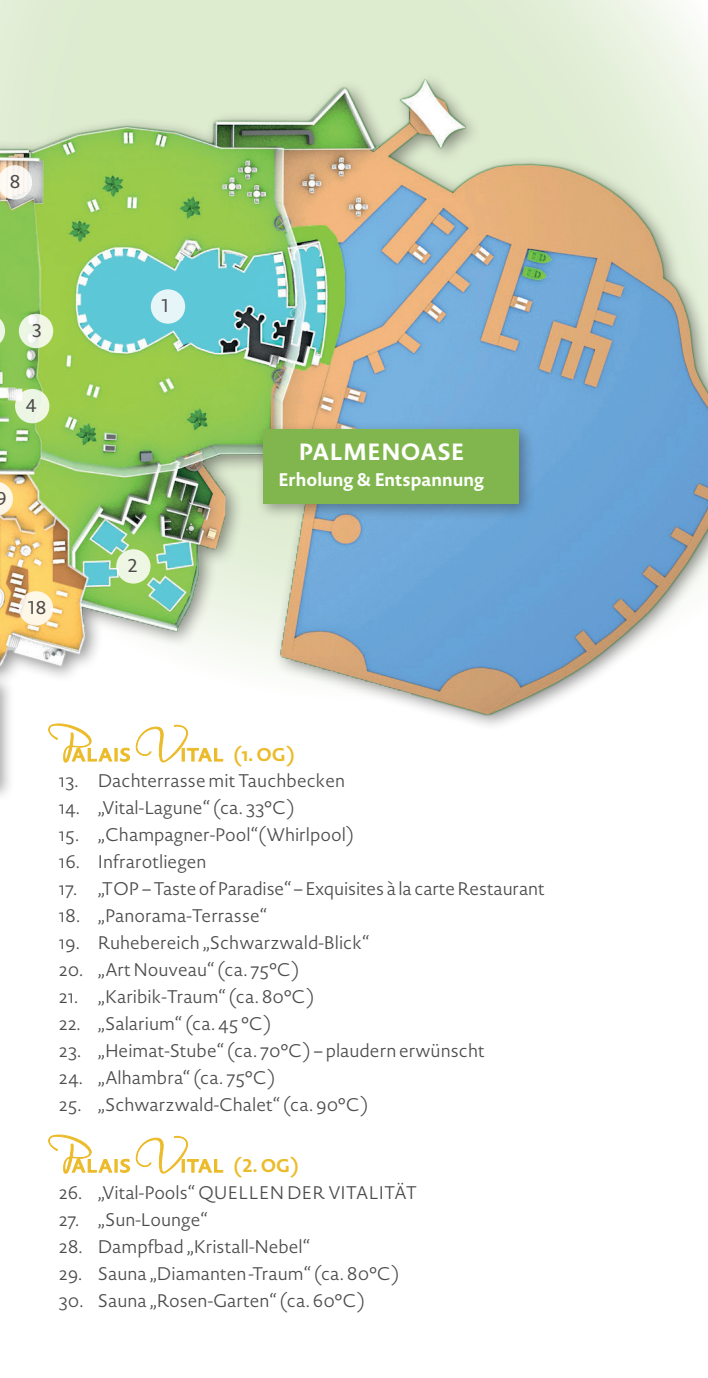
<style>
.page{position:relative;width:708px;height:1378px;background:#fff}
.page>*{position:absolute;margin:0;border:0;box-sizing:border-box;transform-origin:0 0}
.t1{font:300 24.3px "Novel Sans Pro";color:#4d4b4b;scale:.95 1}
.t2{font:700 23.18px "Novel Sans Pro";letter-spacing:.01em;color:#fff}
.t3{font:700 18.22px "Novel Sans Pro";color:#ecbb2a}
.t4{font:300 18px "Novel Sans Pro";color:#4d4b4b}
.t5{font:700 18px "Novel Sans Pro";color:#fff}
</style>
<div class="page">
<svg style="left:48px;top:1134px;width:175px;height:40px"></svg>
<img style="left:0;top:0;width:708px;height:763px">
<div style="left:151px;top:289px;width:34px;height:35px;background:#e6f6f8;border-radius:50%"></div>
<div style="left:116px;top:549px;width:35px;height:34px;background:#eef6e4;border-radius:50%"></div>
<svg style="left:0;top:314px;width:5px;height:34px"></svg>
<svg style="left:0;top:165px;width:32px;height:35px"></svg>
<div style="left:15px;top:389px;width:34px;height:34px;background:#edf6e4;border-radius:50%"></div>
<svg style="left:19px;top:591px;width:34px;height:34px"></svg>
<svg style="left:0;top:481px;width:13px;height:35px"></svg>
<svg style="left:19px;top:314px;width:34px;height:34px"></svg>
<div style="left:255px;top:421px;width:281px;height:99px;background:#231f20;opacity:.4"></div>
<div style="left:263px;top:429px;width:256px;height:74px;background:#80b64d"></div>
<div style="left:0;top:674px;width:14px;height:129px;background:#231f20;opacity:.4"></div>
<h1 class="t1" style="left:9px;top:162px;width:13px">8</h1>
<h1 class="t1" style="left:31px;top:311px;width:13px">3</h1>
<h1 class="t1" style="left:26px;top:386px;width:13px">4</h1>
<h1 class="t1" style="left:-5px;top:479px;width:13px">9</h1>
<h1 class="t1" style="left:28px;top:588px;width:21px">18</h1>
<h1 class="t1" style="left:162px;top:287px;width:10px">1</h1>
<h1 class="t1" style="left:127px;top:546px;width:12px">2</h1>
<p class="t2" style="left:299px;top:434px;width:168px">PALMENOASE</p>
<p class="t5" style="left:279px;top:466px;width:207px">Erholung &amp; Entspannung</p>
<p class="t3" style="left:233px;top:741px;width:63px">(1. OG)</p>
<p class="t4" style="left:59px;top:768px;width:288px">13. Dachterrasse mit Tauchbecken</p>
<p class="t4" style="left:59px;top:795px;width:237px">14. „Vital-Lagune“ (ca. 33°C)</p>
<p class="t4" style="left:59px;top:822px;width:297px">15. „Champagner-Pool“(Whirlpool)</p>
<p class="t4" style="left:59px;top:849px;width:149px">16. Infrarotliegen</p>
<p class="t4" style="left:59px;top:876px;width:487px">17. „TOP – Taste of Paradise“ – Exquisites à la carte Restaurant</p>
<p class="t4" style="left:59px;top:903px;width:210px">18. „Panorama-Terrasse“</p>
<p class="t4" style="left:59px;top:930px;width:312px">19. Ruhebereich „Schwarzwald-Blick“</p>
<p class="t4" style="left:59px;top:957px;width:242px">20. „Art Nouveau“ (ca. 75°C)</p>
<p class="t4" style="left:59px;top:984px;width:257px">21. „Karibik-Traum“ (ca. 80°C)</p>
<p class="t4" style="left:59px;top:1011px;width:214px">22. „Salarium“ (ca. 45 °C)</p>
<p class="t4" style="left:59px;top:1038px;width:428px">23. „Heimat-Stube“ (ca. 70°C) – plaudern erwünscht</p>
<p class="t4" style="left:59px;top:1065px;width:218px">24. „Alhambra“ (ca. 75°C)</p>
<p class="t4" style="left:59px;top:1092px;width:311px">25. „Schwarzwald-Chalet“ (ca. 90°C)</p>
<p class="t3" style="left:233px;top:1152px;width:68px">(2. OG)</p>
<p class="t4" style="left:59px;top:1179px;width:360px">26. „Vital-Pools“ QUELLEN DER VITALITÄT</p>
<p class="t4" style="left:59px;top:1206px;width:151px">27. „Sun-Lounge“</p>
<p class="t4" style="left:59px;top:1233px;width:253px">28. Dampfbad „Kristall-Nebel“</p>
<p class="t4" style="left:59px;top:1260px;width:342px">29. Sauna „Diamanten-Traum“ (ca. 80°C)</p>
<p class="t4" style="left:58px;top:1287px;width:308px">30. Sauna „Rosen-Garten“ (ca. 60°C)</p>
</div>
